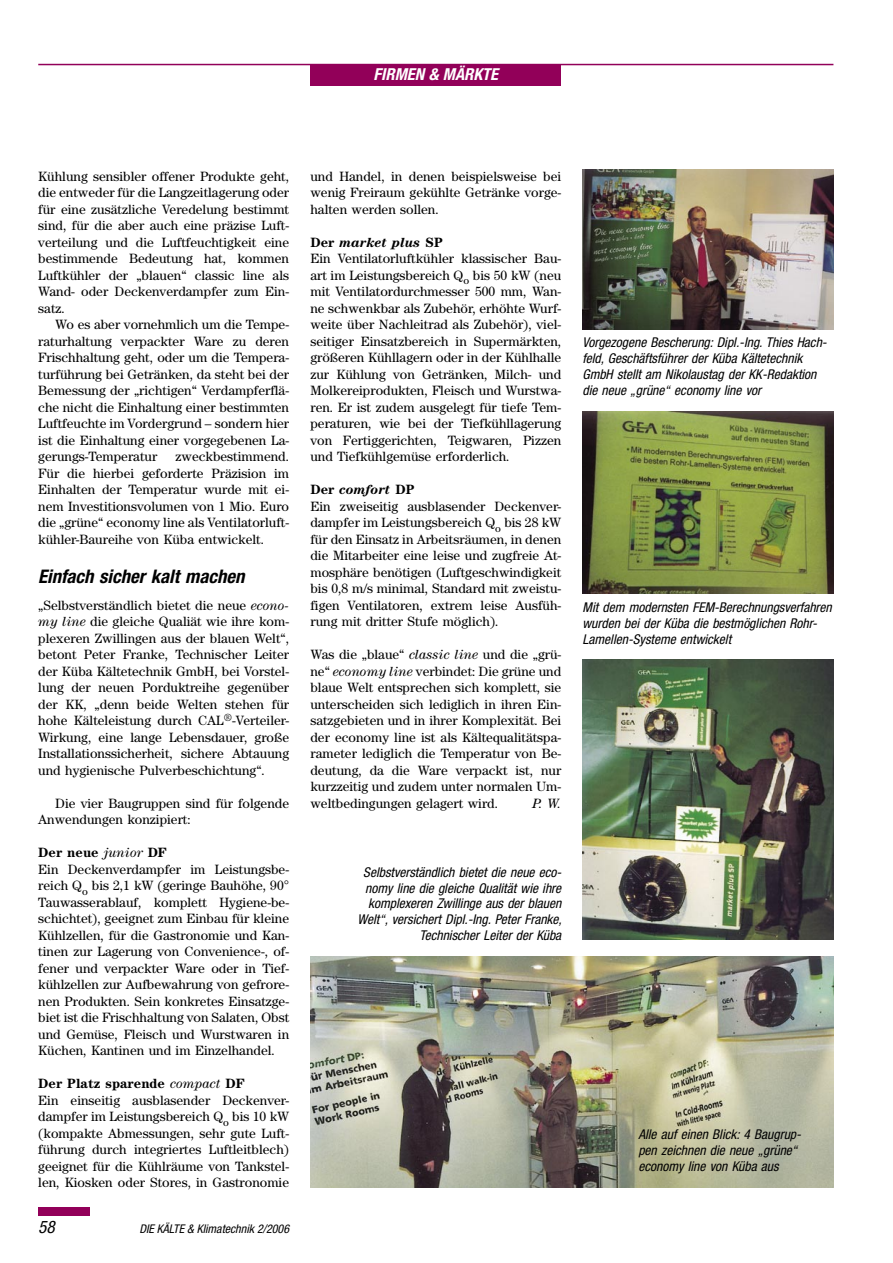
<style>
.page{position:relative;width:893px;height:1263px;background:#fff}
.page>*{position:absolute;margin:0;border:0;box-sizing:border-box;transform-origin:0 0}
.KK_07a_ZÜ_1zeilig{font:italic 700 condensed 18.75px "Helvetica Neue LT Std";color:#000}
.t1{font:italic condensed 17.25px "Helvetica Neue LT Std";color:#000}
.t2{font:italic 700 condensed 16.5px "Helvetica Neue LT Std";color:#fff}
.KK_06_Grundtext_ohne_Einzug{font:13.5px/16.5px "Century Std";color:#000;text-align:justify}
.KK_05_Grundtext{font:13.5px/16.5px "Century Std";color:#000;text-align:justify}
.KK_09_Bildunterschrift{font:italic condensed 13.5px/15.8px "Helvetica Neue LT Std";color:#000}
.KK_06_Grundtext_ohne_Einzug-2{font:700 13.5px "Century Std";color:#000}
.KK_06_Grundtext_ohne_Einzug-3{font:italic 700 13.5px "Century Std";color:#000}
.KK_06_Grundtext_ohne_Einzug-4{font:italic 13.5px "Century Std";color:#000}
.t3{font:italic condensed 12px "Helvetica Neue LT Std";color:#000}
.s1{font-style:italic}
.s2{font-weight:400;font-style:italic}
.s3{font-style:normal}
</style>
<div class="page">
<div style="left:310px;top:65px;width:251px;height:20px;background:#920059"></div>
<hr style="left:38px;top:64px;width:795px;height:1px;background:#920059">
<div style="left:38px;top:1208px;width:51px;height:8px;background:#920059"></div>
<img style="left:583px;top:170px;width:250px;height:159px">
<img style="left:583px;top:411px;width:250px;height:182px">
<img style="left:583px;top:659px;width:250px;height:281px">
<img style="left:310px;top:956px;width:523px;height:231px">
<p class="t2" style="left:374px;top:64px;width:126px">FIRMEN &amp; MÄRKTE</p>
<p class="KK_05_Grundtext" style="left:38px;top:168px;width:252px">Kühlung sensibler offener Produkte geht, die entweder für die Langzeitlagerung oder für eine zusätzliche Veredelung bestimmt sind, für die aber auch eine präzise Luft&shy;verteilung und die Luftfeuchtigkeit eine bestimmende Bedeutung hat, kommen Luftkühler der „blauen“ classic line als Wand- oder Deckenverdampfer zum Ein&shy;satz.</p>
<p class="KK_05_Grundtext" style="left:38px;top:316px;width:252px;text-indent:17px">Wo es aber vornehmlich um die Tempe&shy;raturhaltung verpackter Ware zu deren Frischhaltung geht, oder um die Tempera&shy;turführung bei Getränken, da steht bei der Bemessung der „richtigen“ Verdampferflä&shy;che nicht die Einhaltung einer bestimmten Luftfeuchte im Vordergrund – sondern hier ist die Einhaltung einer vorgegebenen La&shy;gerungs-Temperatur</p>
<p class="KK_05_Grundtext" style="left:38px;top:448px;width:252px;text-indent:137px">zweckbestimmend.<br>Für die hierbei geforderte Präzision im Einhalten der Temperatur wurde mit ei&shy;nem Investitionsvolumen von 1 Mio. Euro die „grüne“ economy line als Ventilatorluft&shy;kühler-Baureihe von Küba entwickelt.</p>
<p class="KK_07a_ZÜ_1zeilig" style="left:38px;top:565px;width:208px">Einfach sicher kalt machen</p>
<p class="KK_06_Grundtext_ohne_Einzug" style="left:38px;top:597px;width:252px">„Selbstverständlich bietet die neue <span class="s1">econo&shy;my line</span> die gleiche Qualiät wie ihre kom&shy;plexeren Zwillingen aus der blauen Welt“, betont Peter Franke, Technischer Leiter der Küba Kältetechnik GmbH, bei Vorstel&shy;lung der neuen Porduktreihe gegenüber der KK, „denn beide Welten stehen für hohe Kälteleistung durch CAL<sup>®</sup>-Verteiler-Wirkung, eine lange Lebensdauer, große Installationssicherheit, sichere Abtauung und hygienische Pulverbeschichtung“.</p>
<p class="KK_05_Grundtext" style="left:38px;top:795px;width:252px;text-indent:17px">Die vier Baugruppen sind für folgende<br>Anwendungen konzipiert:</p>
<p class="KK_06_Grundtext_ohne_Einzug-2" style="left:38px;top:845px;width:130px">Der neue <span class="s2">junior</span> DF</p>
<p class="KK_06_Grundtext_ohne_Einzug" style="left:38px;top:861px;width:252px">Ein Deckenverdampfer im Leistungsbe&shy;reich Q<sub>o</sub> bis 2,1 kW (geringe Bauhöhe, 90° Tauwasserablauf, komplett Hygiene-be&shy;schichtet), geeignet zum Einbau für kleine Kühlzellen, für die Gastronomie und Kan&shy;tinen zur Lagerung von Convenience-, of&shy;fener und verpackter Ware oder in Tief&shy;kühlzellen zur Aufbewahrung von gefrore&shy;nen Produkten. Sein konkretes Einsatzge&shy;biet ist die Frischhaltung von Salaten, Obst und Gemüse, Fleisch und Wurstwaren in Küchen, Kantinen und im Einzelhandel.</p>
<p class="KK_06_Grundtext_ohne_Einzug-2" style="left:38px;top:1076px;width:208px">Der Platz sparende <span class="s2">compact</span> DF</p>
<p class="KK_06_Grundtext_ohne_Einzug" style="left:38px;top:1092px;width:252px">Ein einseitig ausblasender Deckenver&shy;dampfer im Leistungsbereich Q<sub>o</sub> bis 10 kW (kompakte Abmessungen, sehr gute Luft&shy;führung durch integriertes Luftleitblech) geeignet für die Kühlräume von Tankstel&shy;len, Kiosken oder Stores, in Gastronomie</p>
<p class="t1" style="left:38px;top:1217px;width:18px">58</p>
<p class="t3" style="left:139px;top:1222px;width:151px">DIE KÄLTE &amp; Klimatechnik 2/2006</p>
<p class="KK_06_Grundtext_ohne_Einzug" style="left:310px;top:168px;width:252px">und Handel, in denen beispielsweise bei wenig Freiraum gekühlte Getränke vorge&shy;halten werden sollen.</p>
<p class="KK_06_Grundtext_ohne_Einzug-3" style="left:310px;top:234px;width:134px"><span class="s3">Der</span> market plus <span class="s3">SP</span></p>
<p class="KK_06_Grundtext_ohne_Einzug" style="left:310px;top:250px;width:252px">Ein Ventilatorluftkühler klassischer Bau&shy;art im Leistungsbereich Q<sub>o</sub> bis 50 kW (neu mit Ventilatordurchmesser 500 mm, Wan&shy;ne schwenkbar als Zubehör, erhöhte Wurf&shy;weite über Nachleitrad als Zubehör), viel&shy;seitiger Einsatzbereich in Supermärkten, größeren Kühllagern oder in der Kühlhalle zur Kühlung von Getränken, Milch- und Molkereiprodukten, Fleisch und Wurstwa&shy;ren. Er ist zudem ausgelegt für tiefe Tem&shy;peraturen, wie bei der Tiefkühllagerung von Fertiggerichten, Teigwaren, Pizzen und Tiefkühlgemüse erforderlich.</p>
<p class="KK_06_Grundtext_ohne_Einzug-3" style="left:310px;top:482px;width:106px"><span class="s3">Der</span> comfort <span class="s3">DP</span></p>
<p class="KK_06_Grundtext_ohne_Einzug" style="left:310px;top:498px;width:252px">Ein zweiseitig ausblasender Deckenver&shy;dampfer im Leistungsbereich Q<sub>o</sub> bis 28 kW für den Einsatz in Arbeitsräumen, in denen die Mitarbeiter eine leise und zugfreie At&shy;mosphäre benötigen (Luftgeschwindigkeit bis 0,8 m/s minimal, Standard mit zweistu&shy;figen Ventilatoren, extrem leise Ausfüh&shy;rung mit dritter Stufe möglich).</p>
<p class="KK_06_Grundtext_ohne_Einzug" style="left:310px;top:646px;width:252px">Was die „blaue“ <span class="s1">classic line</span> und die „grü&shy;ne“ <span class="s1">economy line</span> verbindet: Die grüne und blaue Welt entsprechen sich komplett, sie unterscheiden sich lediglich in ihren Ein&shy;satzgebieten und in ihrer Komplexität. Bei der economy line ist als Kältequalitätspa&shy;rameter lediglich die Temperatur von Be&shy;deutung, da die Ware verpackt ist, nur kurzzeitig und zudem unter normalen Um&shy;weltbedingungen gelagert wird.</p>
<p class="KK_06_Grundtext_ohne_Einzug-4" style="left:532px;top:795px;width:30px">P. W.</p>
<p class="KK_09_Bildunterschrift" style="left:358px;top:864px;width:206px;text-align:right">Selbstverständlich bietet die neue eco&shy;nomy line die gleiche Qualität wie ihre komplexeren Zwillinge aus der blauen Welt“, versichert Dipl.-Ing. Peter Franke, Technischer Leiter der Küba</p>
<p class="KK_09_Bildunterschrift" style="left:582px;top:335px;width:246px">Vorgezogene Bescherung: Dipl.-Ing. Thies Hach&shy;feld, Geschäftsführer der Küba Kältetechnik GmbH stellt am Nikolaustag der KK-Redaktion die neue „grüne“ economy line vor</p>
<p class="KK_09_Bildunterschrift" style="left:583px;top:600px;width:251px">Mit dem modernsten FEM-Berechnungsverfahren wurden bei der Küba die bestmöglichen Rohr-<br>Lamellen-Systeme entwickelt</p>
<p class="KK_09_Bildunterschrift" style="left:638px;top:1127px;width:164px">Alle auf einen Blick: 4 Baugrup&shy;pen zeichnen die neue „grüne“ economy line von Küba aus</p>
</div>
